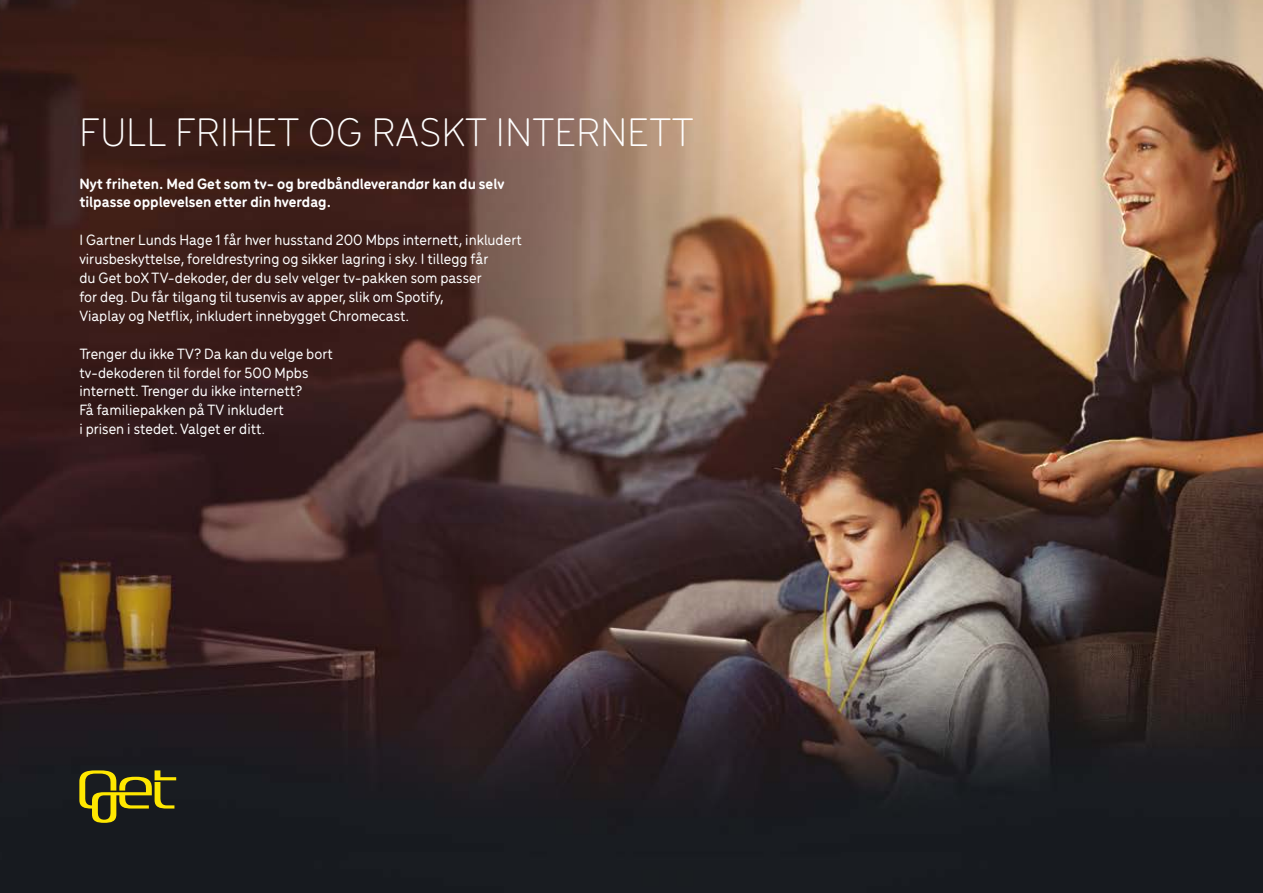
<style>
.page{position:relative;width:1263px;height:893px;background:#fff}
.page>*{position:absolute;margin:0;border:0;box-sizing:border-box;transform-origin:0 0}
.Ingress_2019{font:300 42px "Menco";letter-spacing:.01em;color:#fff}
.Ingress_2019-2{font:500 15.75px/18.9px "Menco";color:#fff}
.Ingress_2019-3{font:700 15.75px/18.9px "Menco";color:#fff}
</style>
<div class="page">
<img style="left:0;top:0;width:1263px;height:893px">
<svg style="left:79px;top:770px;width:97px;height:53px;background:#5f5a16"></svg>
<p class="Ingress_2019" style="left:80px;top:104px;width:615px">FULL FRIHET OG RASKT INTERNETT</p>
<p class="Ingress_2019-3" style="left:79px;top:173px;width:427px">Nyt friheten. Med Get som tv- og bredbåndleverandør kan du selv tilpasse opplevelsen etter din hverdag.</p>
<p class="Ingress_2019-2" style="left:79px;top:230px;width:444px">I Gartner Lunds Hage 1 får hver husstand 200 Mbps internett, inkludert virusbeskyttelse, foreldrestyring og sikker lagring i sky. I tillegg får<br>du Get boX TV-dekoder, der du selv velger tv-pakken som passer<br>for deg. Du får tilgang til tusenvis av apper, slik om Spotify,<br>Viaplay og Netflix, inkludert innebygget Chromecast.</p>
<p class="Ingress_2019-2" style="left:79px;top:343px;width:255px">Trenger du ikke TV? Da kan du velge bort tv-dekoderen til fordel for 500 Mpbs internett. Trenger du ikke internett?<br>Få familiepakken på TV inkludert<br>i prisen i stedet. Valget er ditt.</p>
</div>
